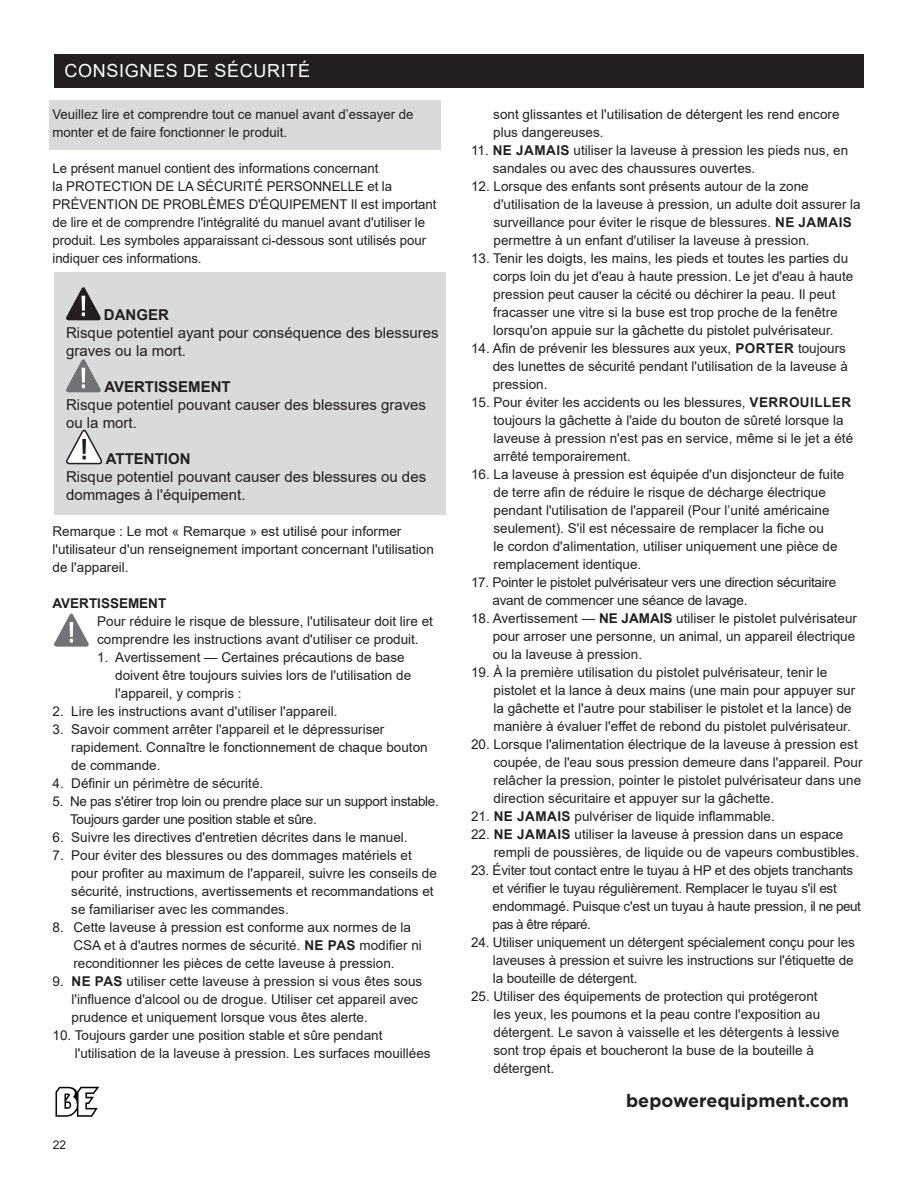
<style>
.page{position:relative;width:918px;height:1188px;background:#fff}
.page>*{position:absolute;margin:0;border:0;box-sizing:border-box;transform-origin:0 0}
.t1{font:700 18px "Gotham";color:#231f20}
.t2{font:18px "Arial";letter-spacing:.035em;color:#fff}
.t3{font:15px/18px "Arial";color:#231f20}
.t4{font:700 15px "Arial";color:#231f20}
.t5{font:13.5px/18px "Arial";color:#231f20}
.t6{font:13.5px/18px "Arial";letter-spacing:-.02em;color:#231f20}
.t7{font:700 13.5px "Arial";color:#231f20}
.t8{font:12px "Arial";color:#231f20}
.s1{font-weight:700}
</style>
<div class="page">
<svg style="left:56px;top:1087px;width:43px;height:30px"></svg>
<div style="left:54px;top:54px;width:810px;height:34px;background:#231f20"></div>
<div style="left:50px;top:100px;width:391px;height:50px;background:#d9dadc"></div>
<div style="left:54px;top:272px;width:392px;height:243px;background:#d9dadc"></div>
<svg style="left:66px;top:287px;width:35px;height:33px"></svg>
<svg style="left:66px;top:359px;width:35px;height:33px"></svg>
<svg style="left:66px;top:429px;width:37px;height:36px"></svg>
<svg style="left:54px;top:613px;width:35px;height:34px"></svg>
<p class="t2" style="left:65px;top:58px;width:247px">CONSIGNES DE SÉCURITÉ</p>
<p class="t5" style="left:52px;top:106px;width:363px">Veuillez lire et comprendre tout ce manuel avant d’essayer de monter et de faire fonctionner le produit.</p>
<p class="t5" style="left:52px;top:160px;width:386px">Le présent manuel contient des informations concernant<br>la PROTECTION DE LA SÉCURITÉ PERSONNELLE et la PRÉVENTION DE PROBLÈMES D'ÉQUIPEMENT Il est important de lire et de comprendre l'intégralité du manuel avant d'utiliser le produit. Les symboles apparaissant ci-dessous sont utilisés pour indiquer ces informations.</p>
<p class="t4" style="left:104px;top:304px;width:66px">DANGER</p>
<p class="t3" style="left:66px;top:324px;width:374px">Risque potentiel ayant pour conséquence des blessures graves ou la mort.</p>
<p class="t4" style="left:104px;top:376px;width:128px">AVERTISSEMENT</p>
<p class="t3" style="left:66px;top:396px;width:362px">Risque potentiel pouvant causer des blessures graves ou la mort.</p>
<p class="t4" style="left:106px;top:448px;width:86px">ATTENTION</p>
<p class="t3" style="left:66px;top:468px;width:362px">Risque potentiel pouvant causer des blessures ou des dommages à l'équipement.</p>
<p class="t5" style="left:52px;top:523px;width:383px">Remarque : Le mot « Remarque » est utilisé pour informer l'utilisateur d'un renseignement important concernant l'utilisation de l'appareil.</p>
<p class="t7" style="left:52px;top:594px;width:115px">AVERTISSEMENT</p>
<p class="t5" style="left:97px;top:613px;width:337px">Pour réduire le risque de blessure, l'utilisateur doit lire et comprendre les instructions avant d'utiliser ce produit.</p>
<p class="t5" style="left:115px;top:649px;width:297px;text-indent:-18px">1. Avertissement — Certaines précautions de base doivent être toujours suivies lors de l'utilisation de l'appareil, y compris :</p>
<p class="t5" style="left:52px;top:703px;width:287px">2. Lire les instructions avant d'utiliser l'appareil.</p>
<p class="t5" style="left:71px;top:721px;width:358px;text-indent:-19px">3. Savoir comment arrêter l'appareil et le dépressuriser rapidement. Connaître le fonctionnement de chaque bouton de commande.</p>
<p class="t5" style="left:52px;top:775px;width:212px">4. Définir un périmètre de sécurité.</p>
<p class="t6" style="left:70px;top:793px;width:370px;text-indent:-18px">5. Ne pas s'étirer trop loin ou prendre place sur un support instable.<br>Toujours garder une position stable et sûre.</p>
<p class="t5" style="left:52px;top:829px;width:357px">6. Suivre les directives d'entretien décrites dans le manuel.</p>
<p class="t5" style="left:71px;top:847px;width:367px;text-indent:-19px">7. Pour éviter des blessures ou des dommages matériels et pour profiter au maximum de l'appareil, suivre les conseils de sécurité, instructions, avertissements et recommandations et se familiariser avec les commandes.</p>
<p class="t5" style="left:74px;top:919px;width:350px;text-indent:-21px">8. Cette laveuse à pression est conforme aux normes de la<br>CSA et à d'autres normes de sécurité. <span class="s1">NE PAS</span> modifier ni reconditionner les pièces de cette laveuse à pression.</p>
<p class="t5" style="left:71px;top:973px;width:352px;text-indent:-19px">9. <span class="s1">NE PAS</span> utiliser cette laveuse à pression si vous êtes sous l'influence d'alcool ou de drogue. Utiliser cet appareil avec prudence et uniquement lorsque vous êtes alerte.</p>
<p class="t5" style="left:75px;top:1027px;width:357px;text-indent:-22px">10. Toujours garder une position stable et sûre pendant l'utilisation de la laveuse à pression. Les surfaces mouillées</p>
<p class="t8" style="left:53px;top:1137px;width:15px">22</p>
<p class="t5" style="left:493px;top:106px;width:348px">sont glissantes et l'utilisation de détergent les rend encore plus dangereuses.</p>
<p class="t5" style="left:493px;top:142px;width:357px;text-indent:-22px">11. <span class="s1">NE JAMAIS</span> utiliser la laveuse à pression les pieds nus, en sandales ou avec des chaussures ouvertes.</p>
<p class="t5" style="left:494px;top:178px;width:369px;text-indent:-23px">12. Lorsque des enfants sont présents autour de la zone d'utilisation de la laveuse à pression, un adulte doit assurer la surveillance pour éviter le risque de blessures. <span class="s1">NE JAMAIS </span>permettre à un enfant d'utiliser la laveuse à pression.</p>
<p class="t5" style="left:493px;top:250px;width:362px;text-indent:-22px">13. Tenir les doigts, les mains, les pieds et toutes les parties du corps loin du jet d'eau à haute pression. Le jet d'eau à haute pression peut causer la cécité ou déchirer la peau. Il peut fracasser une vitre si la buse est trop proche de la fenêtre lorsqu'on appuie sur la gâchette du pistolet pulvérisateur.</p>
<p class="t5" style="left:493px;top:340px;width:357px;text-indent:-22px">14. Afin de prévenir les blessures aux yeux, <span class="s1">PORTER</span> toujours des lunettes de sécurité pendant l'utilisation de la laveuse à pression.</p>
<p class="t5" style="left:494px;top:394px;width:361px;text-indent:-23px">15. Pour éviter les accidents ou les blessures, <span class="s1">VERROUILLER </span>toujours la gâchette à l'aide du bouton de sûreté lorsque la laveuse à pression n'est pas en service, même si le jet a été arrêté temporairement.</p>
<p class="t5" style="left:494px;top:466px;width:352px;text-indent:-23px">16. La laveuse à pression est équipée d'un disjoncteur de fuite de terre afin de réduire le risque de décharge électrique pendant l'utilisation de l'appareil (Pour l’unité américaine seulement). S'il est nécessaire de remplacer la fiche ou<br>le cordon d'alimentation, utiliser uniquement une pièce de remplacement identique.</p>
<p class="t6" style="left:492px;top:574px;width:345px;text-indent:-21px">17. Pointer le pistolet pulvérisateur vers une direction sécuritaire avant de commencer une séance de lavage.</p>
<p class="t5" style="left:493px;top:610px;width:366px;text-indent:-22px">18. Avertissement — <span class="s1">NE JAMAIS</span> utiliser le pistolet pulvérisateur pour arroser une personne, un animal, un appareil électrique ou la laveuse à pression.</p>
<p class="t5" style="left:494px;top:664px;width:363px;text-indent:-23px">19. À la première utilisation du pistolet pulvérisateur, tenir le pistolet et la lance à deux mains (une main pour appuyer sur la gâchette et l'autre pour stabiliser le pistolet et la lance) de manière à évaluer l'effet de rebond du pistolet pulvérisateur.</p>
<p class="t5" style="left:494px;top:736px;width:370px;text-indent:-23px">20. Lorsque l'alimentation électrique de la laveuse à pression est coupée, de l'eau sous pression demeure dans l'appareil. Pour relâcher la pression, pointer le pistolet pulvérisateur dans une direction sécuritaire et appuyer sur la gâchette.</p>
<p class="t5" style="left:471px;top:808px;width:305px">21. <span class="s1">NE JAMAIS</span> pulvériser de liquide inflammable.</p>
<p class="t5" style="left:494px;top:826px;width:367px;text-indent:-23px">22. <span class="s1">NE JAMAIS</span> utiliser la laveuse à pression dans un espace rempli de poussières, de liquide ou de vapeurs combustibles.</p>
<p class="t5" style="left:493px;top:862px;width:370px;text-indent:-22px">23. Éviter tout contact entre le tuyau à HP et des objets tranchants et vérifier le tuyau régulièrement. Remplacer le tuyau s'il est endommagé. Puisque c'est un tuyau à haute pression, il ne peut pas à être réparé.</p>
<p class="t5" style="left:493px;top:934px;width:363px;text-align:justify;text-indent:-22px">24. Utiliser uniquement un détergent spécialement conçu pour les laveuses à pression et suivre les instructions sur l'étiquette de la bouteille de détergent.</p>
<p class="t5" style="left:494px;top:988px;width:347px;text-indent:-23px">25. Utiliser des équipements de protection qui protégeront<br>les yeux, les poumons et la peau contre l'exposition au détergent. Le savon à vaisselle et les détergents à lessive sont trop épais et boucheront la buse de la bouteille à détergent.</p>
<h1 class="t1" style="left:626px;top:1089px;width:224px">bepowerequipment.com</h1>
</div>
